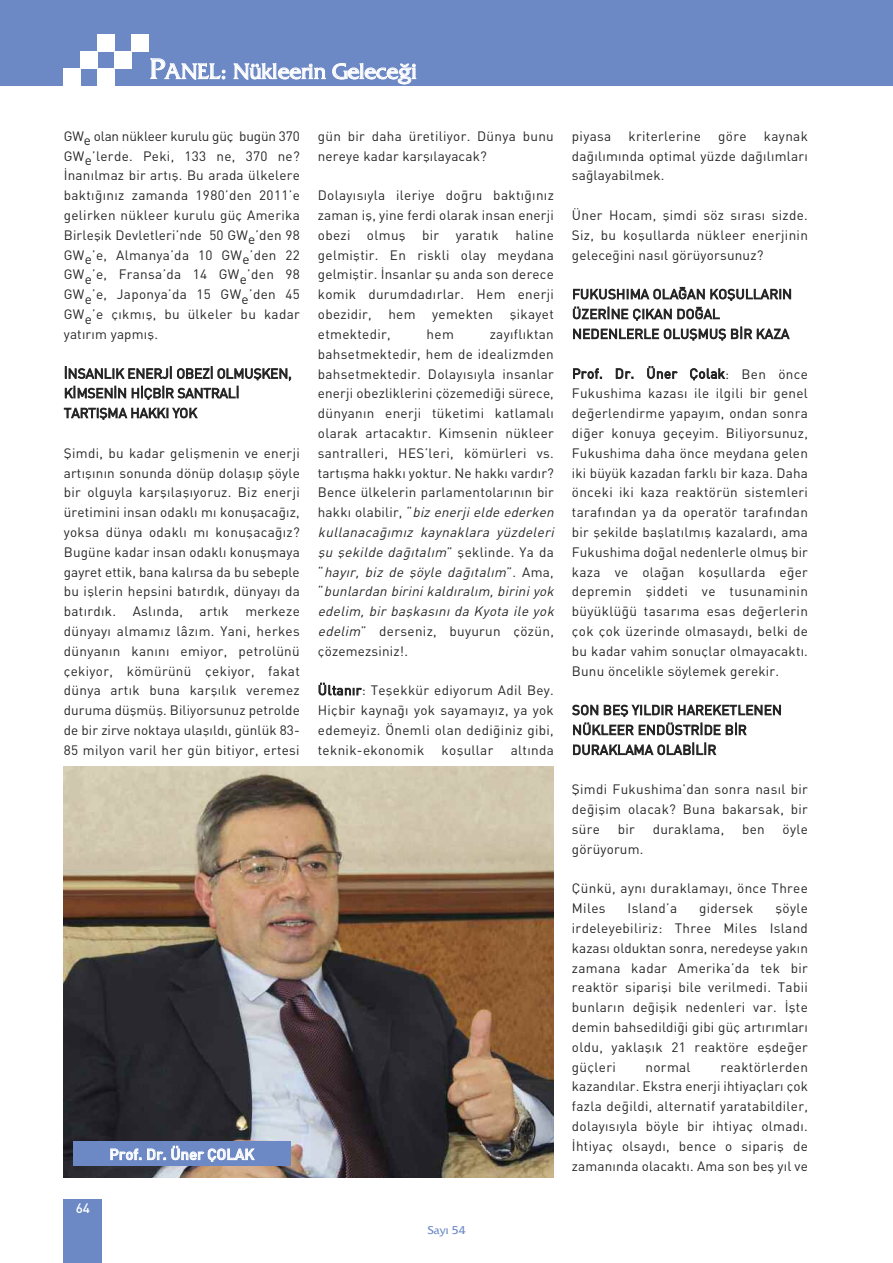
<style>
.page{position:relative;width:893px;height:1263px;background:#fff}
.page>*{position:absolute;margin:0;border:0;box-sizing:border-box;transform-origin:0 0}
.t1{font:22.5px "TR France";letter-spacing:-.005em;color:#fff}
.t2{font:500 15px "DI Nbek";color:#fff}
.t3{font:13.5px/19.8px "DIN Bek";letter-spacing:.025em;color:#272627;text-align:justify}
.t4{font:13.5px/19.6px "DIN Bek";color:#272627}
.t5{font:500 13.5px "DI Nbek";color:#fff}
.t6{font:12px "TR France";color:#6c89c5}
.s1{font-size:30px}
.s2{font-style:italic}
</style>
<div class="page">
<div style="left:0;top:0;width:893px;height:86px;background:#6c89c5"></div>
<div style="left:64px;top:69px;width:17px;height:17px;background:#fff"></div>
<div style="left:81px;top:52px;width:17px;height:17px;background:#fff"></div>
<div style="left:98px;top:35px;width:17px;height:17px;background:#fff"></div>
<div style="left:98px;top:69px;width:17px;height:17px;background:#fff"></div>
<div style="left:115px;top:52px;width:17px;height:17px;background:#fff"></div>
<div style="left:132px;top:35px;width:17px;height:17px;background:#fff"></div>
<div style="left:64px;top:1199px;width:38px;height:64px;background:#6c89c5"></div>
<img style="left:64px;top:767px;width:490px;height:411px">
<div style="left:73px;top:1142px;width:217px;height:24px;background:#6c89c5"></div>
<h1 class="t1" style="left:149px;top:58px;width:269px"><span class="s1">P</span>ANEL: Nükleerin Geleceği</h1>
<p class="t3" style="left:64px;top:126px;width:238px">GWe olan nükleer kurulu güç bugün 370<br>GWe’lerde. Peki, 133 ne, 370 ne?<br>İnanılmaz bir artış. Bu arada ülkelere baktığınız zamanda 1980’den 2011’e gelirken nükleer kurulu güç Amerika Birleşik Devletleri’nde 50 GWe’den 98<br>GWe’e, Almanya’da 10 GWe’den 22<br>GWe’e, Fransa’da 14 GWe’den 98<br>GWe’e, Japonya’da 15 GWe’den 45<br>GWe’e çıkmış, bu ülkeler bu kadar yatırım yapmış.</p>
<p class="t4" style="left:64px;top:363px;width:229px">İNSANLIK ENERJİ OBEZİ OLMUŞKEN,<br>KİMSENİN HİÇBİR SANTRALİ<br>TARTIŞMA HAKKI YOK</p>
<p class="t3" style="left:64px;top:443px;width:238px">Şimdi, bu kadar gelişmenin ve enerji artışının sonunda dönüp dolaşıp şöyle bir olguyla karşılaşıyoruz. Biz enerji üretimini insan odaklı mı konuşacağız, yoksa dünya odaklı mı konuşacağız?<br>Bugüne kadar insan odaklı konuşmaya gayret ettik, bana kalırsa da bu sebeple bu işlerin hepsini batırdık, dünyayı da batırdık. Aslında, artık merkeze dünyayı almamız lâzım. Yani, herkes dünyanın kanını emiyor, petrolünü çekiyor, kömürünü çekiyor, fakat dünya artık buna karşılık veremez duruma düşmüş. Biliyorsunuz petrolde de bir zirve noktaya ulaşıldı, günlük 83- 85 milyon varil her gün bitiyor, ertesi</p>
<p class="t5" style="left:76px;top:1199px;width:16px">64</p>
<p class="t2" style="left:109px;top:1144px;width:146px">Prof. Dr. Üner ÇOLAK</p>
<p class="t3" style="left:318px;top:126px;width:238px">gün bir daha üretiliyor. Dünya bunu nereye kadar karşılayacak?</p>
<p class="t3" style="left:318px;top:185px;width:238px">Dolayısıyla ileriye doğru baktığınız zaman iş, yine ferdi olarak insan enerji obezi olmuş bir yaratık haline gelmiştir. En riskli olay meydana gelmiştir. İnsanlar şu anda son derece komik durumdadırlar. Hem enerji obezidir, hem yemekten şikayet etmektedir,</p>
<p class="t3" style="left:318px;top:324px;width:241px;text-align:left;text-indent:172px">zayıflıktan bahsetmektedir, hem de idealizmden bahsetmektedir. Dolayısıyla insanlar enerji obezliklerini çözemediği sürece, dünyanın enerji tüketimi katlamalı olarak artacaktır. Kimsenin nükleer santralleri, HES’leri, kömürleri vs. tartışma hakkı yoktur. Ne hakkı vardır?<br>Bence ülkelerin parlamentolarının bir hakkı olabilir, “<span class="s2">bizenerjieldeederken kullanacağımız kaynaklara yüzdeleri şu şekilde dağıtalım</span>” ş e k l i n d e . Ya d a “ <span class="s2">hayır, biz de şöyle dağıtalım</span>” . A m a , “ <span class="s2">bunlardan birini kaldıralım, birini yok edelim, bir başkasını da Kyota ile yok edelim</span>” derseniz, buyurun çözün, çözemezsiniz!.</p>
<p class="t3" style="left:318px;top:680px;width:238px">Ültanır: Teşekkür ediyorum Adil Bey.<br>Hiçbir kaynağı yok sayamayız, ya yok edemeyiz. Önemli olan dediğiniz gibi, teknik-ekonomik</p>
<p class="t3" style="left:427px;top:324px;width:29px">hem</p>
<p class="t3" style="left:442px;top:740px;width:53px">koşullar</p>
<p class="t3" style="left:511px;top:740px;width:45px">altında</p>
<p class="t3" style="left:572px;top:126px;width:41px">piyasa</p>
<p class="t3" style="left:629px;top:126px;width:74px">kriterlerine</p>
<p class="t3" style="left:718px;top:126px;width:30px">göre</p>
<p class="t3" style="left:572px;top:126px;width:238px;text-indent:192px">kaynak dağılımında optimal yüzde dağılımları sağlayabilmek.</p>
<p class="t3" style="left:572px;top:205px;width:238px">Üner Hocam, şimdi söz sırası sizde.<br>Siz, bu koşullarda nükleer enerjinin geleceğini nasıl görüyorsunuz?</p>
<p class="t3" style="left:572px;top:284px;width:221px;text-align:left">FUKUSHIMA OLAĞAN KOŞULLARIN<br>ÜZERİNE ÇIKAN DOĞAL<br>NEDENLERLE OLUŞMUŞ BİR KAZA</p>
<p class="t3" style="left:572px;top:363px;width:238px">Prof. Dr. Üner Çolak: Ben önce Fukushima kazası ile ilgili bir genel değerlendirme yapayım, ondan sonra diğer konuya geçeyim. Biliyorsunuz, Fukushima daha önce meydana gelen iki büyük kazadan farklı bir kaza. Daha önceki iki kaza reaktörün sistemleri tarafından ya da operatör tarafından bir şekilde başlatılmış kazalardı, ama Fukushima doğal nedenlerle olmuş bir kaza ve olağan koşullarda eğer depremin şiddeti ve tusunaminin büyüklüğü tasarıma esas değerlerin çok çok üzerinde olmasaydı, belki de bu kadar vahim sonuçlar olmayacaktı.<br>Bunu öncelikle söylemek gerekir.</p>
<p class="t3" style="left:572px;top:700px;width:211px;text-align:left">SON BEŞ YILDIR HAREKETLENEN<br>NÜKLEER ENDÜSTRİDE BİR<br>DURAKLAMA OLABİLİR</p>
<p class="t3" style="left:572px;top:779px;width:238px">Şimdi Fukushima’dan sonra nasıl bir değişim olacak? Buna bakarsak, bir süre</p>
<p class="t3" style="left:618px;top:819px;width:19px">bir</p>
<p class="t3" style="left:653px;top:819px;width:73px">duraklama,</p>
<p class="t3" style="left:742px;top:819px;width:24px">ben</p>
<p class="t3" style="left:783px;top:819px;width:27px">öyle</p>
<p class="t3" style="left:572px;top:839px;width:73px">görüyorum.</p>
<p class="t3" style="left:572px;top:878px;width:238px">Çünkü, aynı duraklamayı, önce Three<br>Miles</p>
<p class="t3" style="left:627px;top:898px;width:51px">Island’a</p>
<p class="t3" style="left:699px;top:898px;width:56px">gidersek</p>
<p class="t3" style="left:572px;top:898px;width:238px;text-indent:204px">şöyle irdeleyebiliriz: Three Miles Island kazası olduktan sonra, neredeyse yakın zamana kadar Amerika’da tek bir reaktör siparişi bile verilmedi. Tabii bunların değişik nedenleri var. İşte demin bahsedildiği gibi güç artırımları oldu, yaklaşık 21 reaktöre eşdeğer güçleri</p>
<p class="t3" style="left:572px;top:1056px;width:238px;text-indent:149px">reaktörlerden kazandılar. Ekstra enerji ihtiyaçları çok fazla değildi, alternatif yaratabildiler, dolayısıyla böyle bir ihtiyaç olmadı.<br>İhtiyaç olsaydı, bence o sipariş de zamanında olacaktı. Ama son beş yıl ve</p>
<p class="t3" style="left:646px;top:1056px;width:47px">normal</p>
<p class="t6" style="left:428px;top:1222px;width:39px">Sayı 54</p>
</div>
